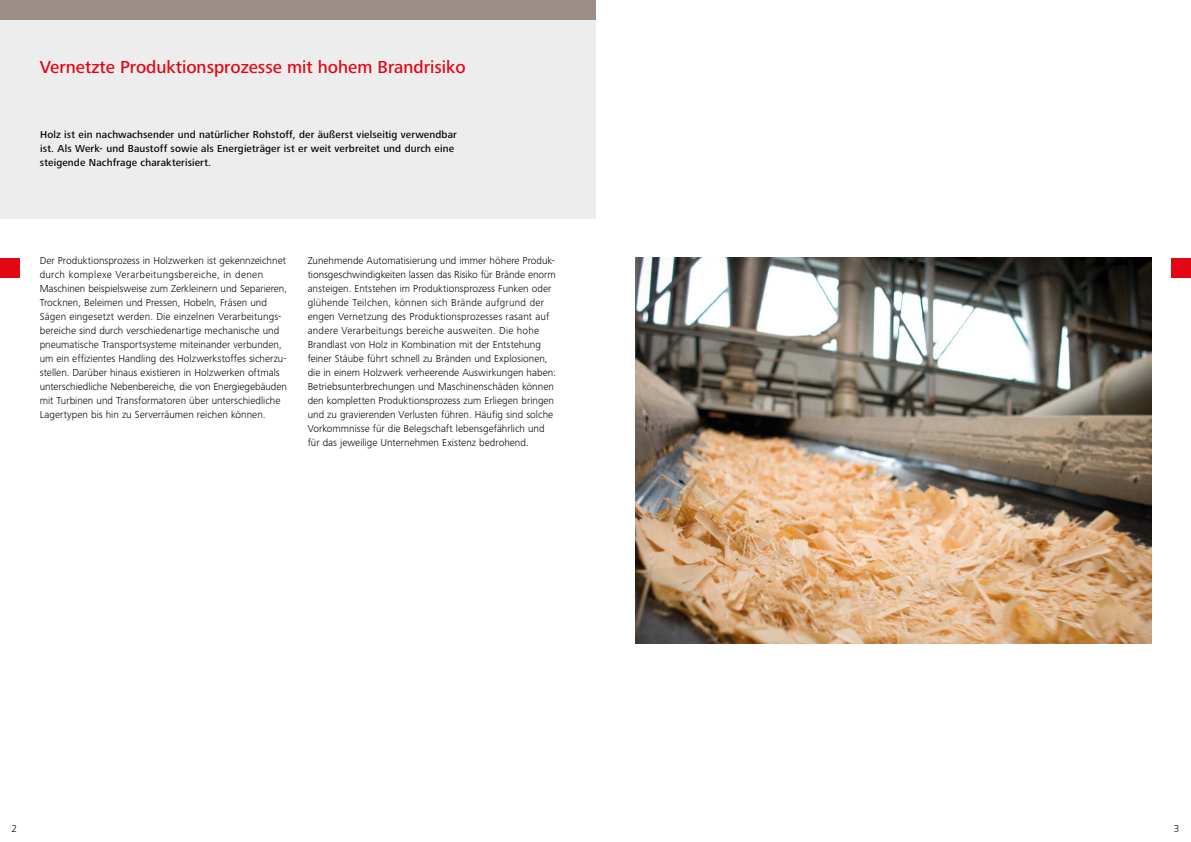
<style>
.page{position:relative;width:1191px;height:842px;background:#fff}
.page>*{position:absolute;margin:0;border:0;box-sizing:border-box;transform-origin:0 0}
.t1{font:500 18px "Frutiger Next Pro";color:#e30613}
.t2{font:300 10.5px/14px "Frutiger Next Pro";color:#000}
.t3{font:500 10.5px/14px "Frutiger Next Pro";letter-spacing:.01em;color:#000}
</style>
<div class="page">
<div style="left:0;top:20px;width:595px;height:198px;background:#ededed"></div>
<div style="left:0;top:0;width:595px;height:20px;background:#9c8f87"></div>
<img style="left:635px;top:258px;width:516px;height:385px">
<div style="left:0;top:258px;width:20px;height:20px;background:#e30613"></div>
<div style="left:1171px;top:258px;width:20px;height:20px;background:#e30613"></div>
<h1 class="t1" style="left:40px;top:56px;width:427px">Vernetzte Produktionsprozesse mit hohem Brandrisiko</h1>
<p class="t3" style="left:40px;top:128px;width:418px">Holz ist ein nachwachsender und natürlicher Rohstoff, der äußerst vielseitig verwendbar ist. Als Werk- und Baustoff sowie als Energieträger ist er weit verbreitet und durch eine steigende Nachfrage charakterisiert.</p>
<p class="t2" style="left:40px;top:254px;width:249px">Der Produktionsprozess in Holzwerken ist gekennzeichnet durch komplexe Verarbeitungsbereiche, in denen Maschinen beispielsweise zum Zerkleinern und Separieren, Trocknen, Beleimen und Pressen, Hobeln, Fräsen und Sägen eingesetzt werden. Die einzelnen Verarbeitungs&shy;bereiche sind durch verschiedenartige mechanische und pneumatische Transportsysteme miteinander verbunden, um ein effizientes Handling des Holzwerkstoffes sicherzu&shy;stellen. Darüber hinaus existieren in Holzwerken oftmals unterschiedliche Nebenbereiche, die von Energiegebäuden mit Turbinen und Transformatoren über unterschiedliche Lagertypen bis hin zu Serverräumen reichen können.</p>
<p class="t2" style="left:308px;top:254px;width:250px">Zunehmende Automatisierung und immer höhere Produk&shy;tionsgeschwindigkeiten lassen das Risiko für Brände enorm ansteigen. Entstehen im Produktionsprozess Funken oder glühende Teilchen, können sich Brände aufgrund der engen Vernetzung des Produktionsprozesses rasant auf andere Verarbeitungs bereiche ausweiten. Die hohe Brandlast von Holz in Kombination mit der Entstehung feiner Stäube führt schnell zu Bränden und Explosionen, die in einem Holzwerk verheerende Auswirkungen haben:<br>Betriebsunterbrechungen und Maschinenschäden können den kompletten Produktionsprozess zum Erliegen bringen und zu gravierenden Verlusten führen. Häufig sind solche Vorkommnisse für die Belegschaft lebensgefährlich und für das jeweilige Unternehmen Existenz bedrohend.</p>
<p class="t2" style="left:11px;top:821px;width:7px">2</p>
<p class="t2" style="left:1174px;top:821px;width:7px">3</p>
</div>
